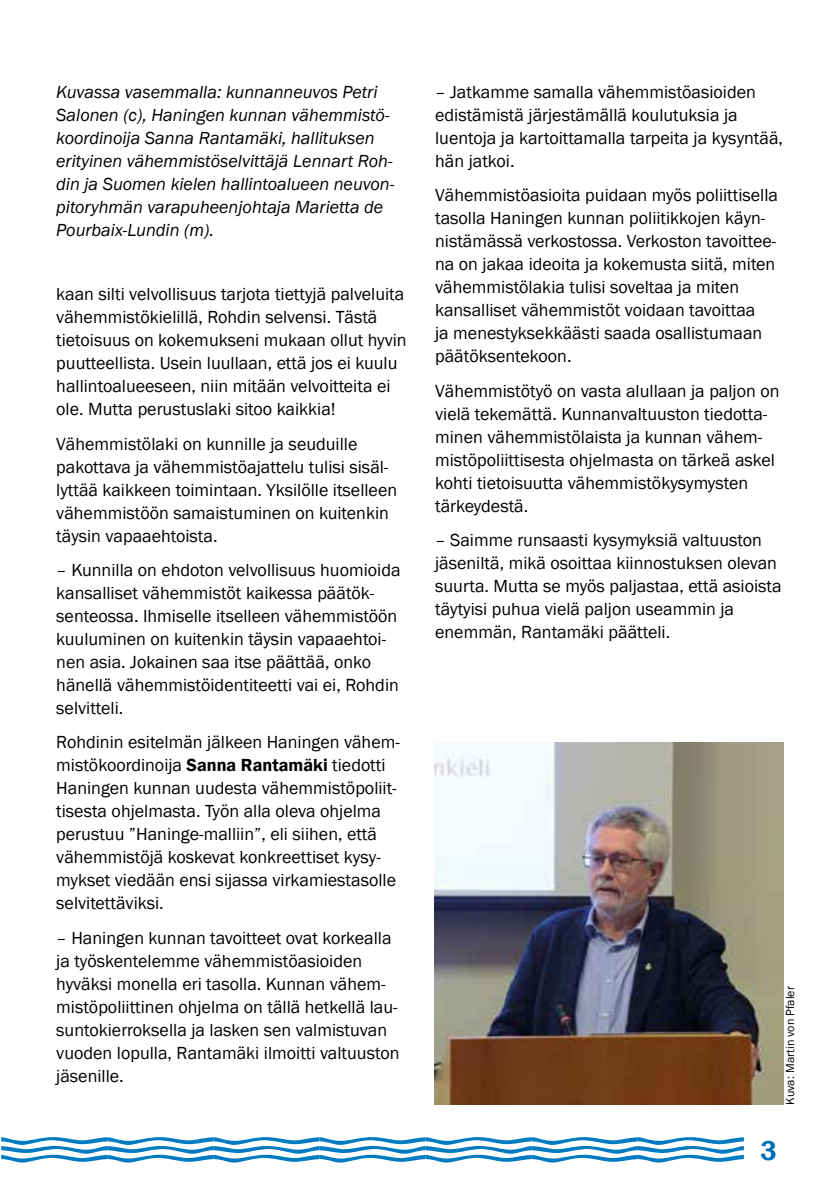
<style>
.page{position:relative;width:840px;height:1191px;background:#fff}
.page>*{position:absolute;margin:0;border:0;box-sizing:border-box;transform-origin:0 0}
.t1{font:600 28px "Franklin Gothic";color:#006eb7}
.t2{font:18px/23px "Franklin Gothic";color:#000}
.t3{font:italic 18px/23px "Franklin Gothic";color:#000}
.t4{font:12px "Franklin Gothic";color:#000}
.s1{font-weight:600}
</style>
<div class="page">
<svg style="left:1px;top:1137px;width:742px;height:25px"></svg>
<img style="left:434px;top:743px;width:348px;height:361px">
<p class="t3" style="left:56px;top:80px;width:339px">Kuvassa vasemmalla: kunnanneuvos Petri Salonen (c), Haningen kunnan vähemmistö&shy;koordinoija Sanna Rantamäki, hallituksen erityinen vähemmistöselvittäjä Lennart Roh&shy;din ja Suomen kielen hallintoalueen neuvon&shy;pitoryhmän varapuheenjohtaja Marietta de Pourbaix-Lundin (m).</p>
<p class="t2" style="left:56px;top:283px;width:352px">kaan silti velvollisuus tarjota tiettyjä palveluita vähemmistökielillä, Rohdin selvensi. Tästä tietoisuus on kokemukseni mukaan ollut hyvin puutteellista. Usein luullaan, että jos ei kuulu hallintoalueeseen, niin mitään velvoitteita ei ole. Mutta perustuslaki sitoo kaikkia!</p>
<p class="t2" style="left:56px;top:432px;width:342px">Vähemmistölaki on kunnille ja seuduille pakottava ja vähemmistöajattelu tulisi sisäl&shy;lyttää kaikkeen toimintaan. Yksilölle itselleen vähemmistöön samaistuminen on kuitenkin täysin vapaaehtoista.</p>
<p class="t2" style="left:56px;top:559px;width:345px">– Kunnilla on ehdoton velvollisuus huomioida kansalliset vähemmistöt kaikessa päätök&shy;senteossa. Ihmiselle itselleen vähemmistöön kuuluminen on kuitenkin täysin vapaaehtoi&shy;nen asia. Jokainen saa itse päättää, onko hänellä vähemmistöidentiteetti vai ei, Rohdin selvitteli.</p>
<p class="t2" style="left:56px;top:731px;width:345px">Rohdinin esitelmän jälkeen Haningen vähem&shy;mistökoordinoija <span class="s1">Sanna Rantamäki</span> tiedotti Haningen kunnan uudesta vähemmistöpoliit&shy;tisesta ohjelmasta. Työn alla oleva ohjelma perustuu ”Haninge-malliin”, eli siihen, että vähemmistöjä koskevat konkreettiset kysy&shy;mykset viedään ensi sijassa virkamiestasolle selvitettäviksi.</p>
<p class="t2" style="left:56px;top:926px;width:344px">– Haningen kunnan tavoitteet ovat korkealla ja työskentelemme vähemmistöasioiden hyväksi monella eri tasolla. Kunnan vähem&shy;mistöpoliittinen ohjelma on tällä hetkellä lau&shy;suntokierroksella ja lasken sen valmistuvan vuoden lopulla, Rantamäki ilmoitti valtuuston jäsenille.</p>
<p class="t2" style="left:435px;top:81px;width:349px">– Jatkamme samalla vähemmistöasioiden edistämistä järjestämällä koulutuksia ja luentoja ja kartoittamalla tarpeita ja kysyntää, hän jatkoi.</p>
<p class="t2" style="left:435px;top:184px;width:344px">Vähemmistöasioita puidaan myös poliittisella tasolla Haningen kunnan poliitikkojen käyn&shy;nistämässä verkostossa. Verkoston tavoittee&shy;na on jakaa ideoita ja kokemusta siitä, miten vähemmistölakia tulisi soveltaa ja miten kansalliset vähemmistöt voidaan tavoittaa<br>ja menestyksekkäästi saada osallistumaan päätöksentekoon.</p>
<p class="t2" style="left:435px;top:379px;width:346px">Vähemmistötyö on vasta alullaan ja paljon on vielä tekemättä. Kunnanvaltuuston tiedotta&shy;minen vähemmistölaista ja kunnan vähem&shy;mistöpoliittisesta ohjelmasta on tärkeä askel kohti tietoisuutta vähemmistökysymysten tärkeydestä.</p>
<p class="t2" style="left:435px;top:529px;width:348px">– Saimme runsaasti kysymyksiä valtuuston jäseniltä, mikä osoittaa kiinnostuksen olevan suurta. Mutta se myös paljastaa, että asioista täytyisi puhua vielä paljon useammin ja enemmän, Rantamäki päätteli.</p>
<p class="t4" style="left:782px;top:1104px;width:120px;rotate:-90deg">Kuva: Martin von Pfaler</p>
<h1 class="t1" style="left:760px;top:1133px;width:18px">3</h1>
</div>
